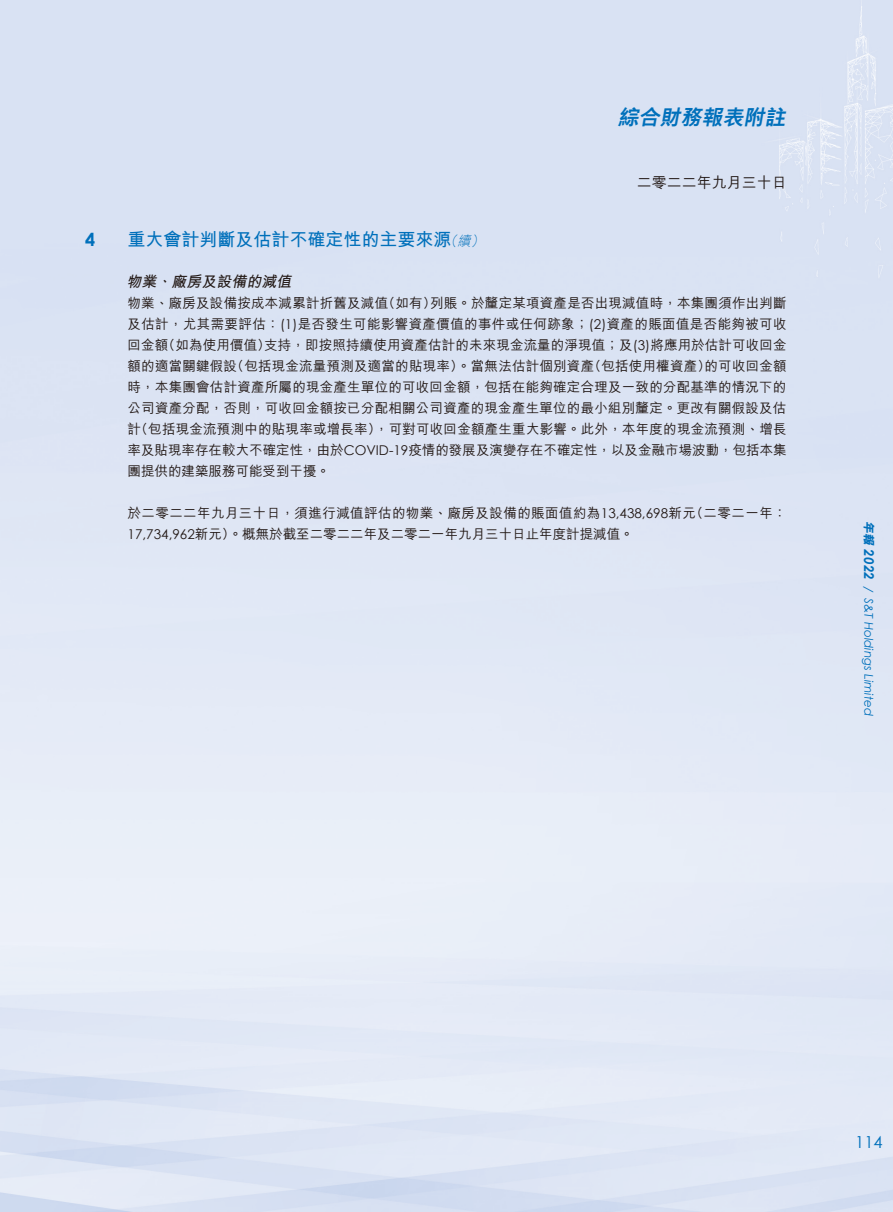
<style>
.page{position:relative;width:893px;height:1212px;background:#fff}
.page>*{position:absolute;margin:0;border:0;box-sizing:border-box;transform-origin:0 0}
.t1{font:italic 800 21px "M Hei HK";color:#0070bb}
.t2{font:700 18px "M Hei HK";color:#0070bb}
.t3{font:700 18px "Century Gothic";color:#0070bb}
.t4{font:16.5px "Century Gothic";color:#0070bb}
.t5{font:italic 700 15px "M Hei HK";color:#231916}
.t6{font:500 15px "M Hei HK";color:#231916}
.t7{font:500 13.5px/21px "M Hei HK";letter-spacing:.015em;color:#231916}
.t8{font:italic 700 13.5px "Century Gothic";color:#0070bb}
.t9{font:italic 300 13.5px "M Hei HK";color:#0070bb}
.t10{font:italic 12px "Century Gothic";color:#0070bb}
.t11{font:italic 800 12px "M Hei HK";color:#0070bb}
.s1{font-family:"Century Gothic";font-weight:400}
.s2{font-style:inherit}
</style>
<div class="page">
<h2 class="t3" style="left:85px;top:225px;width:12px">4</h2>
<h1 class="t1" style="left:617px;top:107px;width:173px">綜合財務報表附註</h1>
<h2 class="t2" style="left:128px;top:226px;width:325px">重大會計判斷及估計不確定性的主要來源</h2>
<p class="t9" style="left:457px;top:234px;width:17px">續</p>
<p class="t9" style="left:444px;top:234px;width:17px">（</p>
<p class="t9" style="left:471px;top:234px;width:17px">(</p>
<p class="t5" style="left:172px;top:270px;width:125px">廠房及設備的減值</p>
<p class="t5" style="left:127px;top:270px;width:35px">物業</p>
<p class="t5" style="left:157px;top:270px;width:20px">、</p>
<p class="t6" style="left:637px;top:171px;width:152px">二零二二年九月三十日</p>
<p class="t7" style="left:430px;top:291px;width:358px">列賬。於釐定某項資產是否出現減值時，本集團須作出判斷</p>
<p class="t7" style="left:128px;top:291px;width:262px">物業、廠房及設備按成本減累計折舊及減值</p>
<p class="t7" style="left:128px;top:312px;width:661px">及估計，尤其需要評估： <span class="s1">)1(</span> 是否發生可能影響資產價值的事件或任何跡象；<span class="s1">( )2</span> 資產的賬面值是否能夠被可收</p>
<p class="t7" style="left:264px;top:333px;width:524px">支持，即按照持續使用資產估計的未來現金流量的淨現值；及 <span class="s1">)3(</span> 將應用於估計可收回金</p>
<p class="t7" style="left:382px;top:291px;width:56px">（如有）</p>
<p class="t7" style="left:128px;top:333px;width:42px">回金額</p>
<p class="t7" style="left:162px;top:333px;width:111px">（如為使用價值）</p>
<p class="t7" style="left:231px;top:354px;width:365px">（包括現金流量預測及適當的貼現率）。當無法估計個別資產</p>
<p class="t7" style="left:705px;top:354px;width:84px">的可收回金額</p>
<p class="t7" style="left:128px;top:354px;width:661px">額的適當關鍵假設<br>時，本集團會估計資產所屬的現金產生單位的可收回金額，包括在能夠確定合理及一致的分配基準的情況下的公司資產分配，否則，可收回金額按已分配相關公司資產的現金產生單位的最小組別釐定。更改有關假設及估（計包括現金流預測中的貼現率或增長率，）可對可收回金額產生重大影響。此外，本年度的現金流預測、增長率及貼現率存在較大不確定性，由於<span class="s1">COVID-19</span>疫情的發展及演變存在不確定性，以及金融市場波動，包括本集團提供的建築服務可能受到干擾。</p>
<p class="t7" style="left:690px;top:501px;width:98px">（二零二一年：</p>
<p class="t7" style="left:588px;top:354px;width:125px">（包括使用權資產）</p>
<p class="t7" style="left:128px;top:501px;width:570px">於二零二二年九月三十日，須進行減值評估的物業、廠房及設備的賬面值約為<span class="s1">13,438,698</span>新元<br><span class="s1">17,734,962</span>新元）。概無於截至二零二二年及二零二一年九月三十日止年度計提減值。</p>
<p class="t11" style="left:875px;top:521px;width:28px;rotate:90deg">年報</p>
<p class="t8" style="left:879px;top:549px;width:32px;rotate:90deg">2022</p>
<p class="t10" style="left:877px;top:586px;width:131px;rotate:90deg"><span class="s2">/</span> &amp;S T Holdings Limited</p>
<p class="t4" style="left:855px;top:1130px;width:29px">114</p>
</div>
